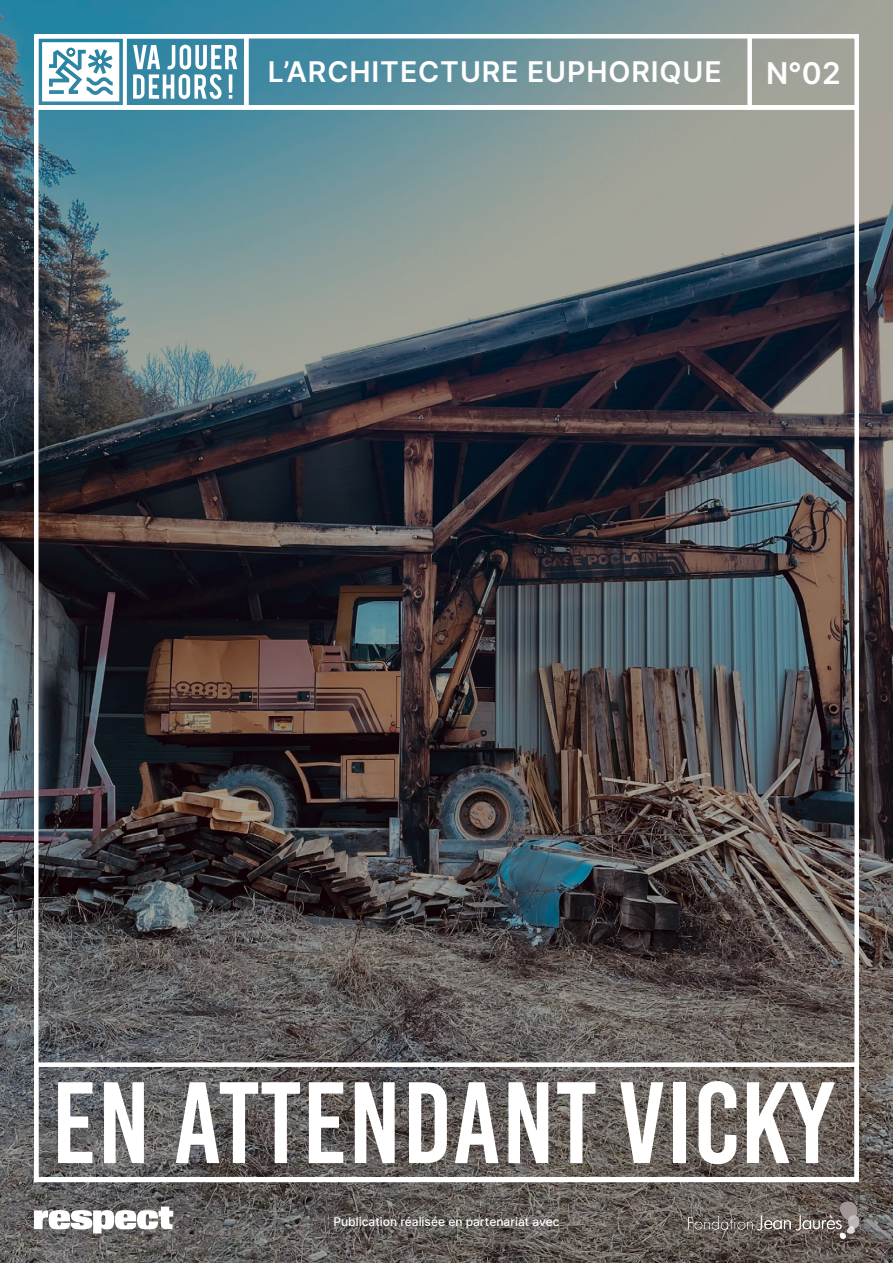
<style>
.page{position:relative;width:893px;height:1263px;background:#fff}
.page>*{position:absolute;margin:0;border:0;box-sizing:border-box;transform-origin:0 0}
.t1{font:115.5px "Bebas Kai";letter-spacing:.01em;color:#fff}
.t2{font:600 30px "Inter";color:#fff}
.t3{font:600 28.5px "Inter";letter-spacing:.03em;color:#fff}
.t4{font:500 12px "Inter";color:#fff}
</style>
<div class="page">
<img style="left:0;top:0;width:893px;height:1263px">
<div style="left:34px;top:34px;width:825px;height:76px;border:4px solid #fff"></div>
<svg style="left:35px;top:35px;width:209px;height:74px"></svg>
<svg style="left:34px;top:1206px;width:139px;height:27px"></svg>
<img style="left:683px;top:1197px;width:183px;height:45px">
<div style="left:34px;top:1062px;width:825px;height:119px;border:4px solid #fff"></div>
<div style="left:747px;top:34px;width:5px;height:75px;background:#fff"></div>
<div style="left:244px;top:34px;width:5px;height:75px;background:#fff"></div>
<h3 class="t3" style="left:268px;top:51px;width:455px">L’ARCHITECTURE EUPHORIQUE</h3>
<h2 class="t2" style="left:766px;top:51px;width:76px">N°02</h2>
<h1 class="t1" style="left:51px;top:1061px;width:784px">EN ATTENDANT VICKY</h1>
<p class="t4" style="left:333px;top:1213px;width:228px">Publication réalisée en partenariat avec</p>
</div>
